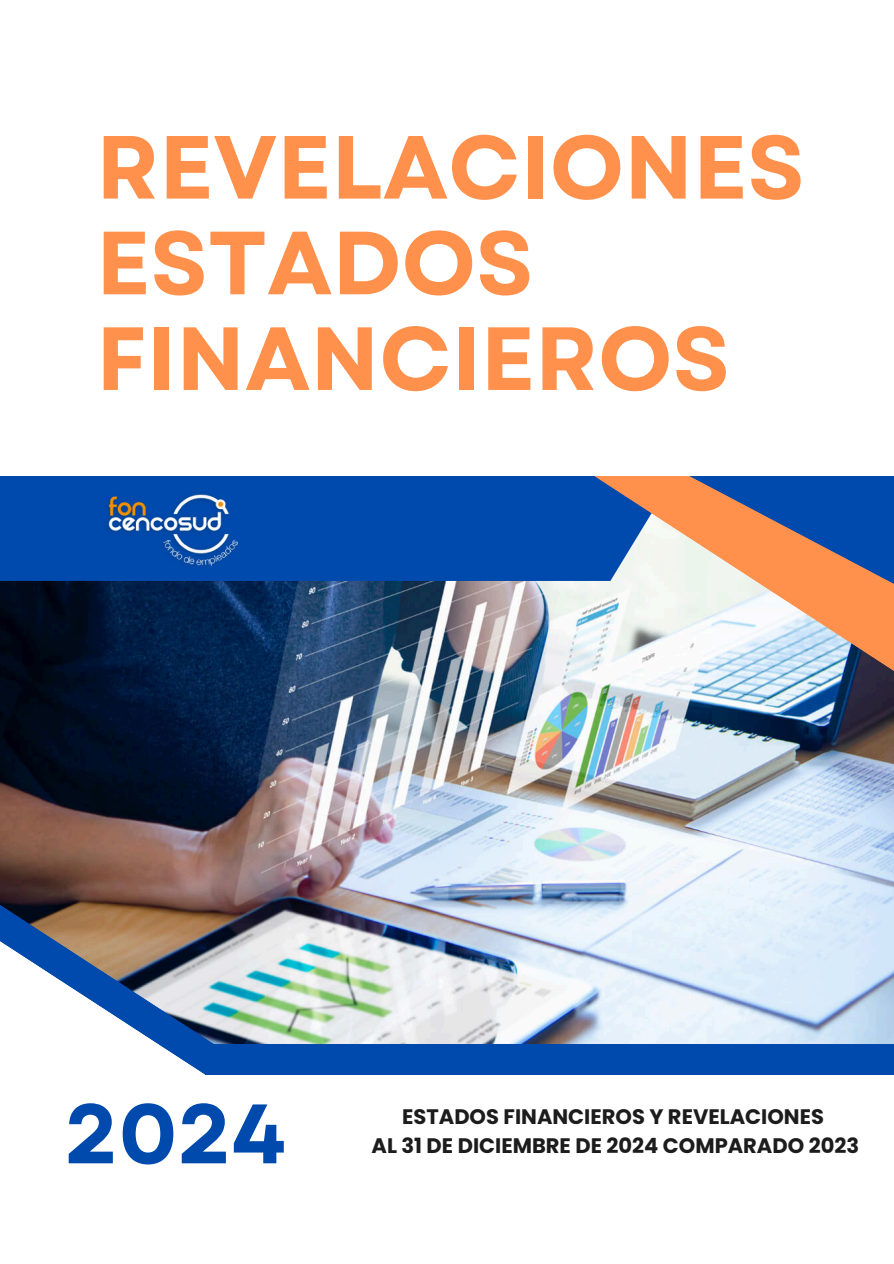
<style>
.page{position:relative;width:894px;height:1264px;background:#fff}
.page>*{position:absolute;margin:0;border:0;box-sizing:border-box;transform-origin:0 0}
.t1{font:700 89.4px/95.7px "Garet";color:#ff914d}
.t2{font:700 84px "Garet";color:#004aad}
.t3{font:700 21px "Poppins";color:#1c1c1c}
</style>
<div class="page">
<img style="left:0;top:581px;width:893px;height:463px">
<img style="left:222px;top:857px;width:34px;height:187px">
<svg style="left:0;top:854px;width:222px;height:221px"></svg>
<div style="left:205px;top:1044px;width:688px;height:31px;background:#004aad"></div>
<div style="left:0;top:476px;width:479px;height:105px;background:#004aad"></div>
<svg style="left:479px;top:476px;width:414px;height:210px"></svg>
<svg style="left:558px;top:476px;width:335px;height:175px"></svg>
<img style="left:99px;top:491px;width:157px;height:77px">
<p class="t1" style="left:96px;top:120px;width:709px">REVELACIONES<br>ESTADOS<br>FINANCIEROS</p>
<p class="t2" style="left:64px;top:1073px;width:223px">2024</p>
<p class="t3" style="left:402px;top:1101px;width:423px">ESTADOS FINANCIEROS Y REVELACIONES</p>
<h1 class="t3" style="left:371px;top:1130px;width:489px">AL 31 DE DICIEMBRE DE 2024 COMPARADO 2023</h1>
</div>
